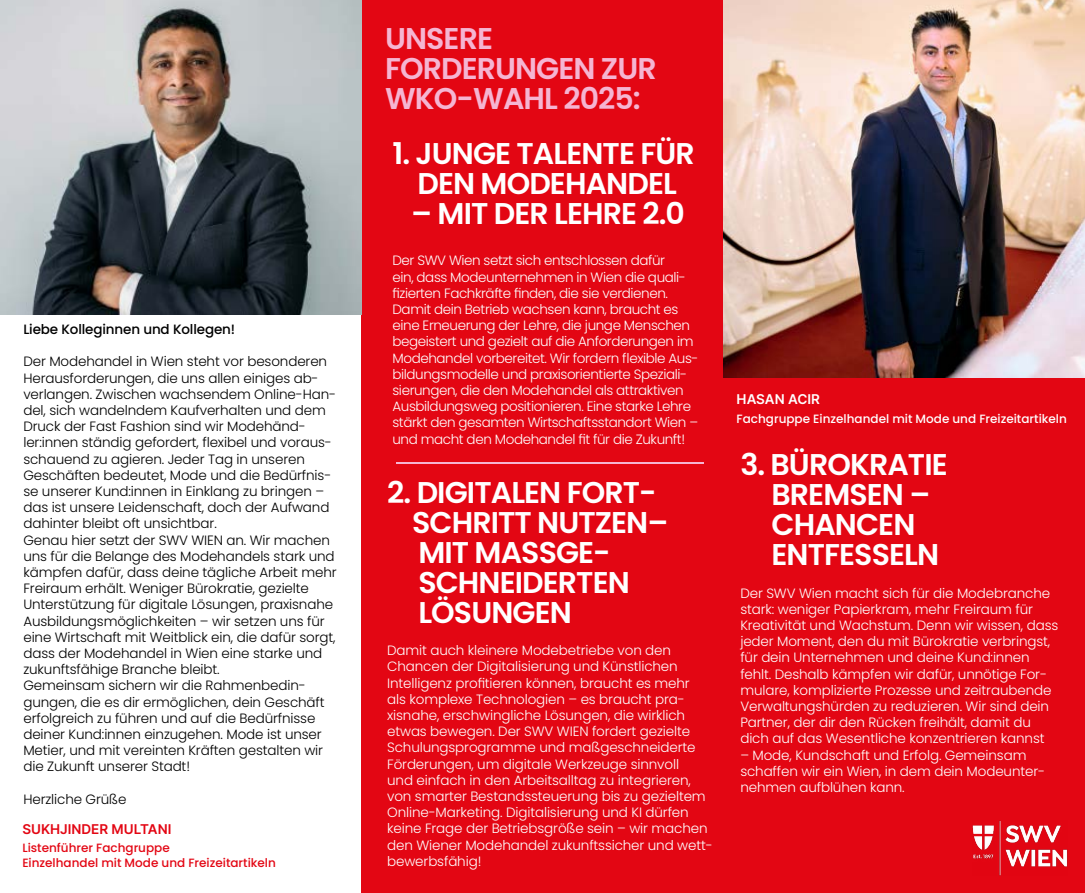
<style>
.page{position:relative;width:1085px;height:893px;background:#fff}
.page>*{position:absolute;margin:0;border:0;box-sizing:border-box;transform-origin:0 0}
.t1{font:600 30px/30px "Poppins";letter-spacing:-.03em;color:#fff}
.t2{font:600 30px/30px "Poppins";letter-spacing:-.03em;color:#f5b5d2}
.t3{font:300 13.5px/16.2px "Poppins";letter-spacing:-.01em;color:#fff}
.t4{font:300 13.5px/16.2px "Poppins";letter-spacing:-.01em;color:#000}
.t5{font:300 13.5px/16.2px "Poppins";letter-spacing:-.03em;color:#fff}
.t6{font:500 13.5px "Poppins";letter-spacing:-.01em;color:#000}
.t7{font:600 13.5px "Inter";color:#e30613}
.t8{font:600 13.5px "Inter";color:#fff}
.t9{font:500 12px/14.4px "Poppins";color:#e30613}
.t10{font:500 12px "Poppins";color:#fff}
</style>
<div class="page">
<div style="left:361px;top:0;width:723px;height:893px;background:#e30613"></div>
<hr style="left:396px;top:462px;width:307px;height:2px;background:#f5b5d2">
<img style="left:0;top:0;width:361px;height:315px">
<img style="left:972px;top:821px;width:95px;height:54px">
<img style="left:723px;top:0;width:361px;height:378px">
<p class="t6" style="left:23px;top:321px;width:213px">Liebe Kolleginnen und Kollegen!</p>
<p class="t4" style="left:23px;top:354px;width:315px">Der Modehandel in Wien steht vor besonderen Herausforderungen, die uns allen einiges ab&shy;verlangen. Zwischen wachsendem Online-Han&shy;del, sich wandelndem Kaufverhalten und dem Druck der Fast Fashion sind wir Modehänd&shy;ler:innen ständig gefordert, flexibel und voraus&shy;schauend zu agieren. Jeder Tag in unseren Geschäften bedeutet, Mode und die Bedürfnis&shy;se unserer Kund:innen in Einklang zu bringen – das ist unsere Leidenschaft, doch der Aufwand dahinter bleibt oft unsichtbar.<br>Genau hier setzt der SWV WIEN an. Wir machen uns für die Belange des Modehandels stark und kämpfen dafür, dass deine tägliche Arbeit mehr Freiraum erhält. Weniger Bürokratie, gezielte Unterstützung für digitale Lösungen, praxisnahe Ausbildungsmöglichkeiten – wir setzen uns für eine Wirtschaft mit Weitblick ein, die dafür sorgt, dass der Modehandel in Wien eine starke und zukunftsfähige Branche bleibt.<br>Gemeinsam sichern wir die Rahmenbedin&shy;gungen, die es dir ermöglichen, dein Geschäft erfolgreich zu führen und auf die Bedürfnisse deiner Kund:innen einzugehen. Mode ist unser Metier, und mit vereinten Kräften gestalten wir die Zukunft unserer Stadt!</p>
<p class="t4" style="left:23px;top:791px;width:104px">Herzliche Grüße</p>
<p class="t7" style="left:22px;top:819px;width:150px">SUKHJINDER MULTANI</p>
<p class="t9" style="left:22px;top:841px;width:255px">Listenführer Fachgruppe<br>Einzelhandel mit Mode und Freizeitartikeln</p>
<h1 class="t2" style="left:385px;top:24px;width:273px">UNSERE<br>FORDERUNGEN ZUR<br>WKO-WAHL 2025:</h1>
<h1 class="t1" style="left:392px;top:139px;width:303px;text-align:center">1. JUNGE TALENTE FÜR<br>DEN MODEHANDEL</h1>
<h1 class="t1" style="left:411px;top:199px;width:275px">– MIT DER LEHRE 2.0</h1>
<p class="t5" style="left:392px;top:253px;width:307px">Der SWV Wien setzt sich entschlossen dafür<br>ein, dass Modeunternehmen in Wien die quali&shy;fizierten Fachkräfte finden, die sie verdienen.<br>Damit dein Betrieb wachsen kann, braucht es eine Erneuerung der Lehre, die junge Menschen begeistert und gezielt auf die Anforderungen im Modehandel vorbereitet. Wir fordern flexible Aus&shy;bildungsmodelle und praxisorientierte Speziali&shy;sierungen, die den Modehandel als attraktiven Ausbildungsweg positionieren. Eine starke Lehre stärkt den gesamten Wirtschaftsstandort Wien – und macht den Modehandel fit für die Zukunft!</p>
<h1 class="t1" style="left:412px;top:477px;width:258px;text-indent:-25px">2. DIGITALEN FORT-<br>SCHRITT NUTZEN–<br>MIT MASSGE-<br>SCHNEIDERTEN<br>LÖSUNGEN</h1>
<p class="t3" style="left:387px;top:642px;width:327px">Damit auch kleinere Modebetriebe von den Chancen der Digitalisierung und Künstlichen Intelligenz profitieren können, braucht es mehr<br>als komplexe Technologien – es braucht pra&shy;xisnahe, erschwingliche Lösungen, die wirklich etwas bewegen. Der SWV WIEN fordert gezielte Schulungsprogramme und maßgeschneiderte Förderungen, um digitale Werkzeuge sinnvoll<br>und einfach in den Arbeitsalltag zu integrieren, von smarter Bestandssteuerung bis zu gezieltem Online-Marketing. Digitalisierung und KI dürfen keine Frage der Betriebsgröße sein – wir machen den Wiener Modehandel zukunftssicher und wett&shy;bewerbsfähig!</p>
<p class="t8" style="left:736px;top:389px;width:85px">HASAN ACIR</p>
<p class="t10" style="left:736px;top:411px;width:332px">Fachgruppe Einzelhandel mit Mode und Freizeitartikeln</p>
<h1 class="t1" style="left:771px;top:450px;width:178px;text-indent:-31px">3. BÜROKRATIE<br>BREMSEN –<br>CHANCEN<br>ENTFESSELN</h1>
<p class="t3" style="left:740px;top:585px;width:319px">Der SWV Wien macht sich für die Modebranche stark: weniger Papierkram, mehr Freiraum für Kreativität und Wachstum. Denn wir wissen, dass jeder Moment, den du mit Bürokratie verbringst, für dein Unternehmen und deine Kund:innen fehlt. Deshalb kämpfen wir dafür, unnötige For&shy;mulare, komplizierte Prozesse und zeitraubende Verwaltungshürden zu reduzieren. Wir sind dein Partner, der dir den Rücken freihält, damit du dich auf das Wesentliche konzentrieren kannst</p>
<p class="t3" style="left:740px;top:747px;width:306px">– Mode, Kundschaft und Erfolg. Gemeinsam schaffen wir ein Wien, in dem dein Modeunter&shy;nehmen aufblühen kann.</p>
</div>
